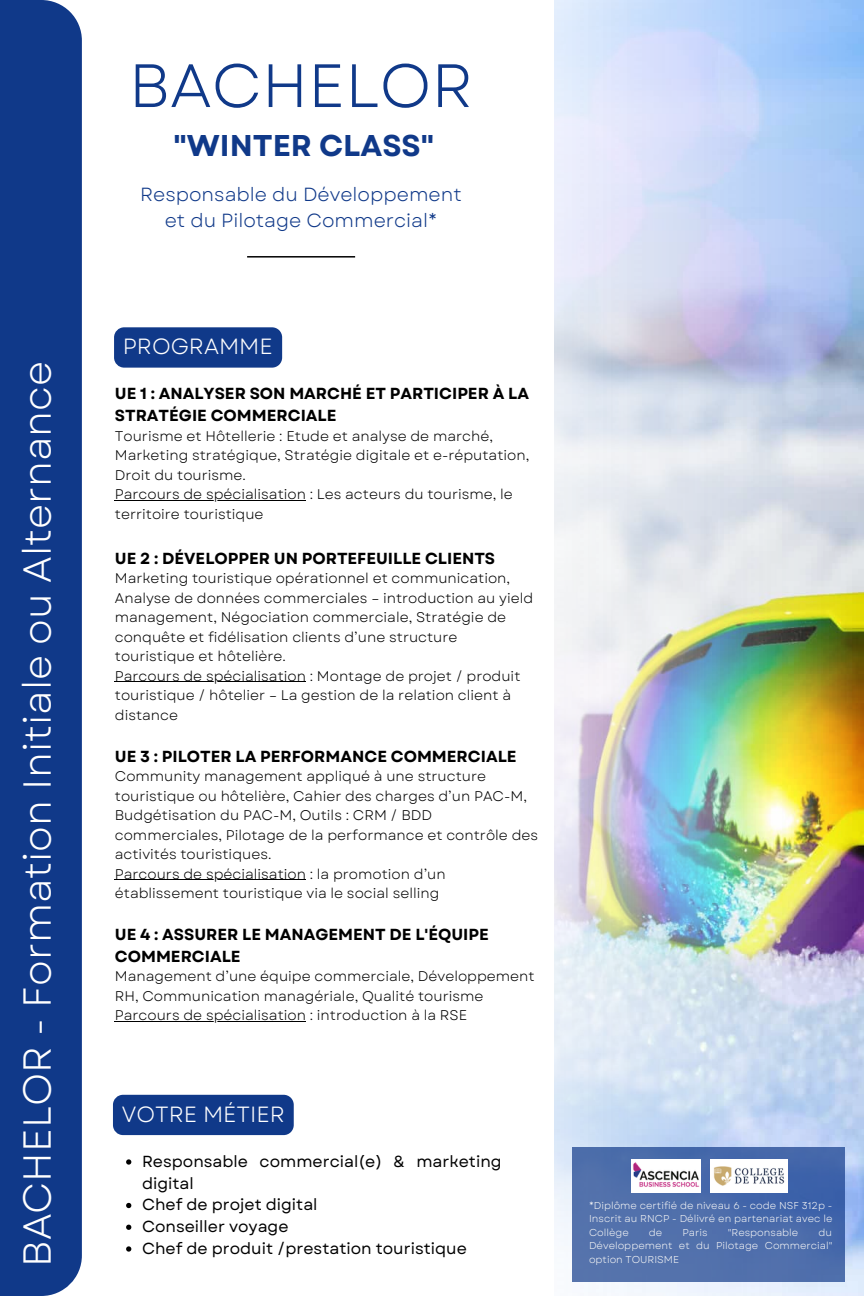
<style>
.page{position:relative;width:864px;height:1296px;background:#fff}
.page>*{position:absolute;margin:0;border:0;box-sizing:border-box;transform-origin:0 0}
.t1{font:61px "Garet";color:#103989}
.t2{font:39px "Garet";color:#fff}
.t3{font:700 30px "Garet";color:#103989}
.t4{font:22px "Garet";color:#fff}
.t5{font:19px/26.2px "Garet";color:#103989;text-align:center}
.t6{font:700 16px/21.8px "Garet";color:#000}
.t7{font:16px/21.8px "Garet";color:#000}
.t8{font:14px/19.5px "Garet";color:#000}
.t9{font:10px/13.5px "Garet";color:#f6f6f6;text-align:justify}
</style>
<div class="page">
<div style="left:0;top:0;width:82px;height:1296px;background:#103989"></div>
<hr style="left:247px;top:256px;width:108px;height:2px;background:#000">
<img style="left:555px;top:0;width:309px;height:1296px">
<div style="left:573px;top:1147px;width:271px;height:134px;background:linear-gradient(to right,#5573ac,#4567ab)"></div>
<img style="left:711px;top:1159px;width:76px;height:33px">
<img style="left:631px;top:1159px;width:70px;height:33px">
<div style="left:113px;top:1095px;width:181px;height:40px;background:#103989"></div>
<svg style="left:126px;top:1159px;width:5px;height:6px"></svg>
<svg style="left:126px;top:1203px;width:5px;height:5px"></svg>
<svg style="left:126px;top:1225px;width:5px;height:5px"></svg>
<svg style="left:126px;top:1246px;width:5px;height:6px"></svg>
<hr style="left:115px;top:500px;width:191px;height:1px;background:#000">
<hr style="left:115px;top:681px;width:191px;height:1px;background:#000">
<hr style="left:115px;top:879px;width:191px;height:1px;background:#000">
<hr style="left:115px;top:1021px;width:191px;height:1px;background:#000">
<div style="left:114px;top:327px;width:168px;height:41px;background:#103989"></div>
<p class="t2" style="left:9px;top:1267px;width:907px;rotate:-90deg">BACHELOR - Formation Initiale ou Alternance</p>
<p class="t1" style="left:129px;top:42px;width:346px">BACHELOR</p>
<p class="t3" style="left:173px;top:124px;width:262px">"WINTER CLASS"</p>
<p class="t5" style="left:140px;top:181px;width:323px">Responsable du Développement et du Pilotage Commercial*</p>
<p class="t4" style="left:123px;top:331px;width:152px">PROGRAMME</p>
<p class="t6" style="left:115px;top:383px;width:416px">UE 1 : ANALYSER SON MARCHÉ ET PARTICIPER À LA<br>STRATÉGIE COMMERCIALE</p>
<p class="t8" style="left:115px;top:426px;width:416px">Tourisme et Hôtellerie : Etude et analyse de marché,<br>Marketing stratégique, Stratégie digitale et e-réputation,<br>Droit du tourisme.</p>
<p class="t8" style="left:115px;top:485px;width:400px">Parcours de spécialisation : Les acteurs du tourisme, le territoire touristique</p>
<p class="t6" style="left:115px;top:547px;width:382px">UE 2 : DÉVELOPPER UN PORTEFEUILLE CLIENTS</p>
<p class="t8" style="left:115px;top:569px;width:420px">Marketing touristique opérationnel et communication,<br>Analyse de données commerciales – introduction au yield</p>
<p class="t8" style="left:115px;top:608px;width:393px">management, Négociation commerciale, Stratégie de conquête et fidélisation clients d’une structure</p>
<p class="t8" style="left:115px;top:647px;width:173px">touristique et hôtelière.</p>
<p class="t8" style="left:115px;top:666px;width:407px">Parcours de spécialisation : Montage de projet / produit</p>
<p class="t8" style="left:115px;top:686px;width:398px">touristique / hôtelier – La gestion de la relation client à distance</p>
<p class="t6" style="left:115px;top:745px;width:403px">UE 3 : PILOTER LA PERFORMANCE COMMERCIALE</p>
<p class="t8" style="left:115px;top:767px;width:425px">Community management appliqué à une structure touristique ou hôtelière, Cahier des charges d’un PAC-M, Budgétisation du PAC-M, Outils : CRM / BDD commerciales, Pilotage de la performance et contrôle des activités touristiques.</p>
<p class="t8" style="left:115px;top:864px;width:332px">Parcours de spécialisation : la promotion d’un établissement touristique via le social selling</p>
<p class="t6" style="left:115px;top:924px;width:375px">UE 4 : ASSURER LE MANAGEMENT DE L'ÉQUIPE<br>COMMERCIALE</p>
<p class="t8" style="left:115px;top:967px;width:421px">Management d’une équipe commerciale, Développement<br>RH, Communication managériale, Qualité tourisme</p>
<p class="t8" style="left:115px;top:1006px;width:354px">Parcours de spécialisation : introduction à la RSE</p>
<p class="t4" style="left:122px;top:1098px;width:165px">VOTRE MÉTIER</p>
<p class="t7" style="left:142px;top:1150px;width:361px">Responsable commercial(e) &amp; marketing digital</p>
<p class="t7" style="left:142px;top:1194px;width:177px">Chef de projet digital</p>
<p class="t7" style="left:142px;top:1216px;width:148px">Conseiller voyage</p>
<p class="t7" style="left:142px;top:1237px;width:326px">Chef de produit /prestation touristique</p>
<p class="t9" style="left:589px;top:1198px;width:245px">*Diplôme certifié de niveau 6 - code NSF 312p - Inscrit au RNCP - Délivré en partenariat avec le Collège</p>
<p class="t9" style="left:589px;top:1225px;width:245px;text-indent:229px">du Développement et du Pilotage Commercial" option TOURISME</p>
<p class="t9" style="left:649px;top:1225px;width:15px">de</p>
<p class="t9" style="left:682px;top:1225px;width:27px">Paris</p>
<p class="t9" style="left:728px;top:1225px;width:72px">"Responsable</p>
</div>
